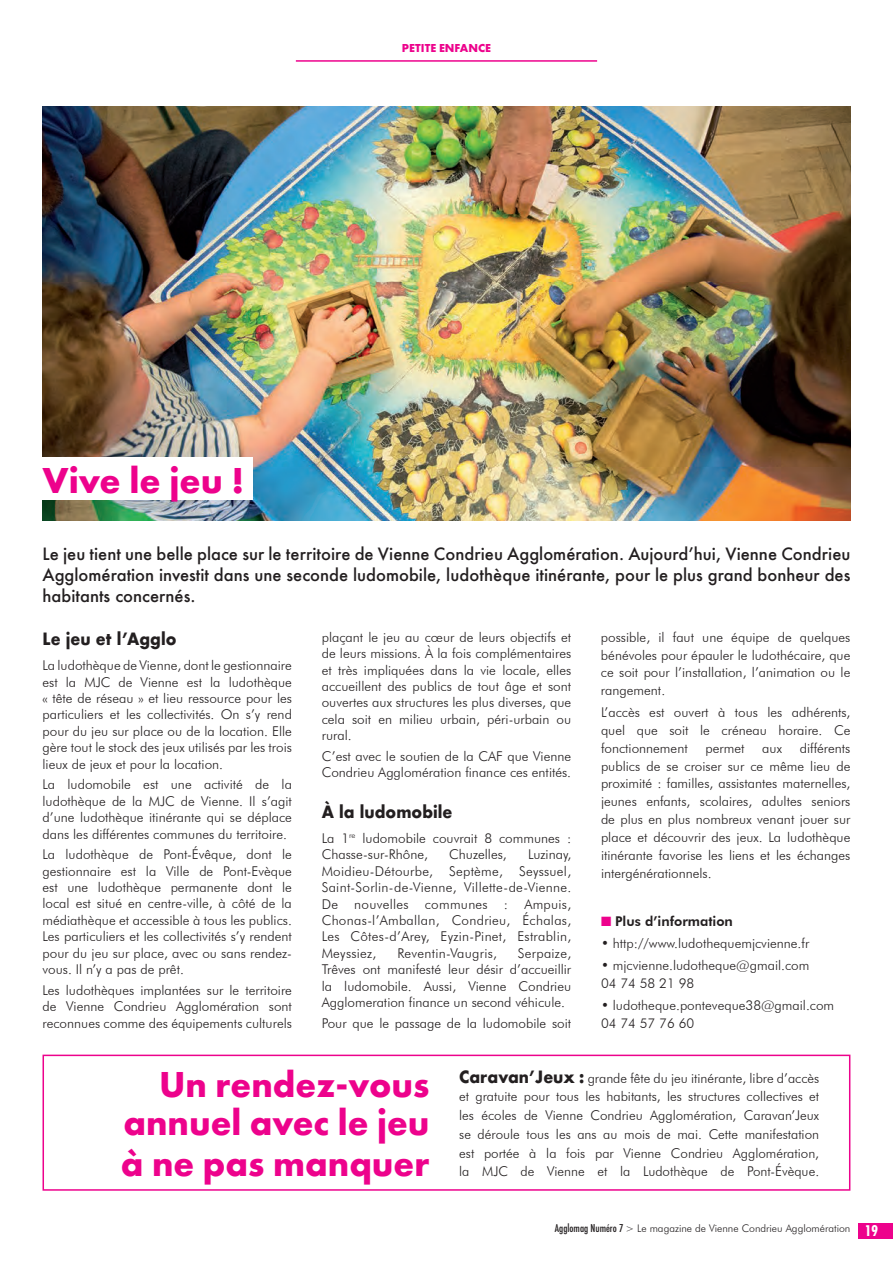
<style>
.page{position:relative;width:893px;height:1263px;background:#fff}
.page>*{position:absolute;margin:0;border:0;box-sizing:border-box;transform-origin:0 0}
.t1{font:700 37.5px "Futura PT";color:#ed028c}
.t2{font:500 16.5px/21px "Futura";color:#231f20;text-align:justify}
.t3{font:700 16.5px "Futura";color:#231f20;scale:.93 1}
.t4{font:700 condensed 15px "Futura BT";color:#fff}
.t5{font:300 13.5px/16.4px "Futura BT";color:#231f20;text-align:justify}
.t6{font:800 13.5px "Futura BT";color:#231f20}
.t7{font:300 13.5px "Futura BT";letter-spacing:.02em;color:#231f20}
.t8{font:700 12px "Futura PT";color:#ed028c}
.t9{font:300 10.5px "Futura BT";color:#231f20}
.s1{color:#ed028c}
.s2{font-family:"Futura";font-weight:700;font-size:16.5px}
.s3{font-family:"Futura";font-weight:500;font-stretch:condensed}
</style>
<div class="page">
<img style="left:43px;top:106px;width:807px;height:415px">
<div style="left:859px;top:1222px;width:34px;height:16px;background:#ed028c"></div>
<div style="left:43px;top:1054px;width:807px;height:137px;border:2px solid #ed028c"></div>
<hr style="left:296px;top:60px;width:301px;height:2px;background:#ed028c">
<div style="left:43px;top:457px;width:210px;height:43px;background:#fff"></div>
<p class="t8" style="left:402px;top:40px;width:91px">PETITE ENFANCE</p>
<p class="t1" style="left:43px;top:456px;width:203px">Vive le jeu !</p>
<p class="t2" style="left:43px;top:543px;width:809px">Le jeu tient une belle place sur le territoire de Vienne Condrieu Agglomération. Aujourd’hui, Vienne Condrieu Agglomération investit dans une seconde ludomobile, ludothèque itinérante, pour le plus grand bonheur des habitants concernés.</p>
<p class="t3" style="left:43px;top:627px;width:146px">Le jeu et l’Agglo</p>
<p class="t5" style="left:43px;top:657px;width:251px">La ludothèque de Vienne, dont le gestionnaire est la MJC de Vienne est la ludothèque « tête de réseau » et lieu ressource pour les particuliers et les collectivités. On s’y rend pour du jeu sur place ou de la location. Elle gère tout le stock des jeux utilisés par les trois lieux de jeux et pour la location.</p>
<p class="t5" style="left:43px;top:776px;width:251px">La ludomobile est une activité de la ludothèque de la MJC de Vienne. Il s’agit d’une ludothèque itinérante qui se déplace dans les différentes communes du territoire.</p>
<p class="t5" style="left:43px;top:846px;width:251px">La ludothèque de Pont-Évêque, dont le gestionnaire est la Ville de Pont-Evèque est une ludothèque permanente dont le local est situé en centre-ville, à côté de la médiathèque et accessible à tous les publics.<br>Les particuliers et les collectivités s’y rendent pour du jeu sur place, avec ou sans rendez&shy;vous. Il n’y a pas de prêt.</p>
<p class="t5" style="left:43px;top:982px;width:251px">Les ludothèques implantées sur le territoire de Vienne Condrieu Agglomération sont reconnues comme des équipements culturels</p>
<p class="t5" style="left:322px;top:629px;width:251px">plaçant le jeu au cœur de leurs objectifs et de leurs missions. À la fois complémentaires et très impliquées dans la vie locale, elles accueillent des publics de tout âge et sont ouvertes aux structures les plus diverses, que cela soit en milieu urbain, péri-urbain ou rural.</p>
<p class="t5" style="left:322px;top:748px;width:251px">C’est avec le soutien de la CAF que Vienne<br>Condrieu Agglomération finance ces entités.</p>
<p class="t3" style="left:322px;top:800px;width:142px">À la ludomobile</p>
<p class="t5" style="left:322px;top:830px;width:251px">La 1<sup>re</sup> ludomobile couvrait 8 communes :<br>Chasse-sur-Rhône,</p>
<p class="t5" style="left:601px;top:628px;width:251px;line-height:17.9px">possible, il faut une équipe de quelques bénévoles pour épauler le ludothécaire, que ce soit pour l’installation, l’animation ou le rangement.</p>
<p class="t5" style="left:601px;top:703px;width:251px;line-height:17.9px">L’accès est ouvert à tous les adhérents, quel que soit le créneau horaire. Ce fonctionnement</p>
<p class="t5" style="left:601px;top:739px;width:251px;line-height:17.9px;text-indent:199px">différents publics de se croiser sur ce même lieu de proximité : familles, assistantes maternelles, jeunes enfants, scolaires, adultes seniors de plus en plus nombreux venant jouer sur place et découvrir des jeux. La ludothèque itinérante favorise les liens et les échanges intergénérationnels.</p>
<p class="t6" style="left:601px;top:913px;width:133px"><span class="s1">■</span> Plus d’information</p>
<p class="t5" style="left:601px;top:935px;width:210px">• http://www.ludothequemjcvienne.fr</p>
<p class="t5" style="left:601px;top:957px;width:210px">• mjcvienne.ludotheque@gmail.com</p>
<p class="t5" style="left:601px;top:975px;width:95px">04 74 58 21 98</p>
<p class="t5" style="left:601px;top:997px;width:235px">• ludotheque.ponteveque38@gmail.com</p>
<p class="t5" style="left:601px;top:1014px;width:95px">04 74 57 76 60</p>
<p class="t5" style="left:705px;top:740px;width:40px">permet</p>
<p class="t5" style="left:762px;top:740px;width:21px">aux</p>
<p class="t5" style="left:449px;top:846px;width:59px">Chuzelles,</p>
<p class="t5" style="left:322px;top:846px;width:251px;text-indent:206px">Luzinay, Moidieu-Détourbe, Septème, Seyssuel, Saint-Sorlin-de-Vienne, Villette-de-Vienne.<br>De nouvelles communes : Ampuis, Chonas-l’Amballan, Condrieu, Échalas, Les Côtes-d’Arey, Eyzin-Pinet, Estrablin, Meyssiez,</p>
<p class="t5" style="left:322px;top:945px;width:251px;text-indent:196px">Serpaize, Trêves ont manifesté leur désir d’accueillir la ludomobile. Aussi, Vienne Condrieu Agglomeration finance un second véhicule.</p>
<p class="t5" style="left:322px;top:1015px;width:251px">Pour que le passage de la ludomobile soit</p>
<p class="t7" style="left:397px;top:945px;width:101px">Reventin-Vaugris,</p>
<p class="t1" style="left:159px;top:1061px;width:272px">Un rendez-vous</p>
<p class="t1" style="left:123px;top:1098px;width:308px">annuel avec le jeu</p>
<p class="t1" style="left:121px;top:1140px;width:310px">à ne pas manquer</p>
<p class="t5" style="left:459px;top:1068px;width:361px;line-height:18.8px"><span class="s2">Caravan’Jeux :</span> grande fête du jeu itinérante, libre d’accès et gratuite pour tous les habitants, les structures collectives et les écoles de Vienne Condrieu Agglomération, Caravan’Jeux se déroule tous les ans au mois de mai. Cette manifestation est portée à la fois par Vienne Condrieu Agglomération, la MJC de Vienne et la Ludothèque de Pont-Évèque.</p>
<p class="t9" style="left:555px;top:1222px;width:297px"><span class="s3">Agglomag Numéro 7</span> &gt; Le magazine de Vienne Condrieu Agglomération</p>
<p class="t4" style="left:865px;top:1222px;width:15px">19</p>
</div>
